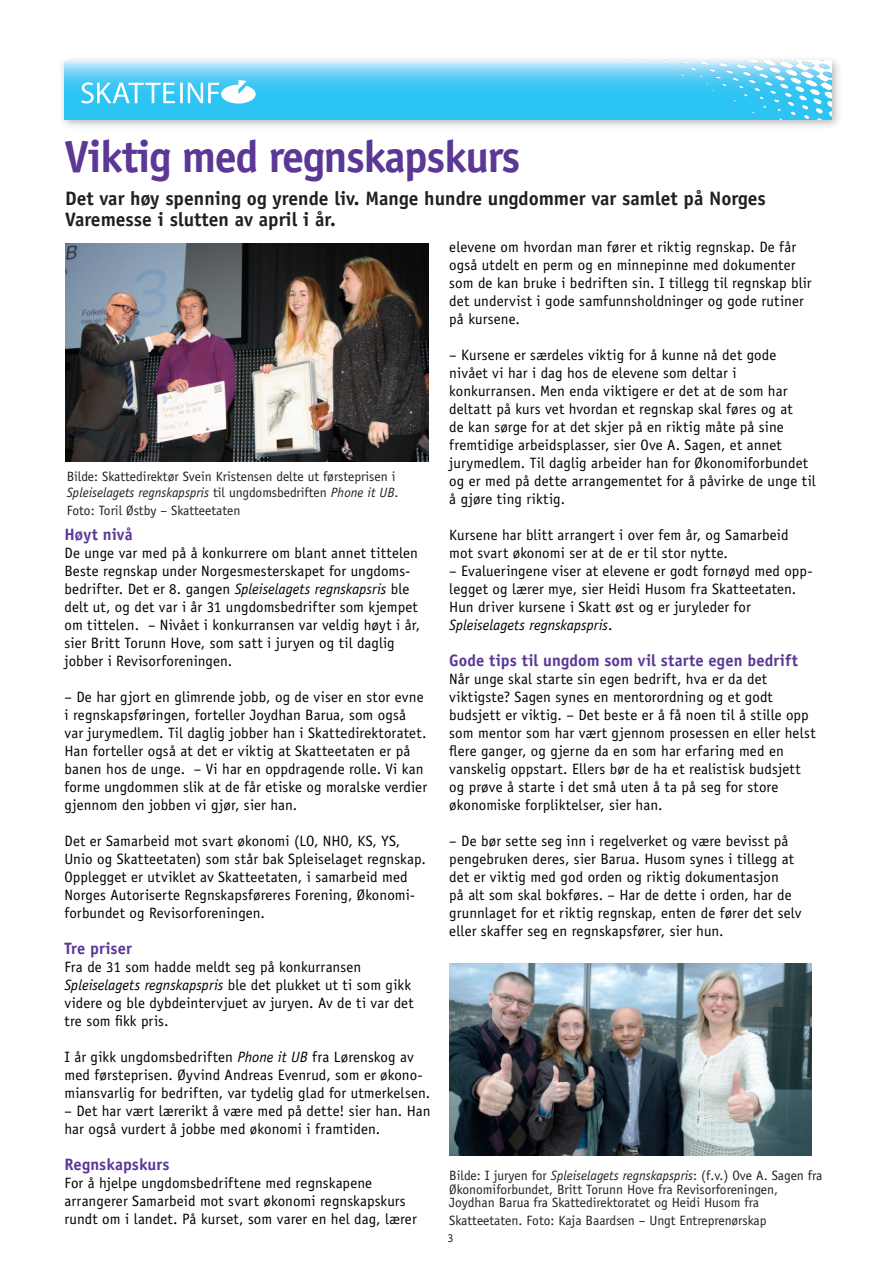
<style>
.page{position:relative;width:893px;height:1263px;background:#fff}
.page>*{position:absolute;margin:0;border:0;box-sizing:border-box;transform-origin:0 0}
.t1{font:700 45px "Officina Sans Std";letter-spacing:-.03em;color:#5b3896}
.Ingress{font:700 19.5px/21px "Officina Sans Std";color:#231f20}
.Brødtekst{font:700 16.5px "Officina Sans Std";letter-spacing:.005em;color:#5b3896}
.Brødtekst-2{font:15px/18px "Officina Sans Std";letter-spacing:.005em;color:#000}
.t2{font:13.5px/13.5px "Officina Sans Std";color:#231f20}
.t3{font:12px "Officina Sans Std";color:#231f20}
.s1{font-style:italic}
</style>
<div class="page">
<img style="left:66px;top:243px;width:362px;height:218px">
<img style="left:450px;top:963px;width:362px;height:192px">
<div style="left:58px;top:55px;width:784px;height:75px;background:#231f20;opacity:.31"></div>
<svg style="left:64px;top:61px;width:768px;height:59px"></svg>
<svg style="left:81px;top:80px;width:175px;height:24px"></svg>
<img style="left:573px;top:61px;width:258px;height:59px">
<p class="t1" style="left:65px;top:129px;width:457px">Viktig med regnskapskurs</p>
<p class="Ingress" style="left:65px;top:187px;width:702px">Det var høy spenning og yrende liv. Mange hundre ungdommer var samlet på Norges<br>Varemesse i slutten av april i år.</p>
<p class="t2" style="left:67px;top:468px;width:333px;line-height:16.5px">Bilde: Skattedirektør Svein Kristensen delte ut førsteprisen i<br><span class="s1">Spleiselagets regnskapspris</span> til ungdomsbedriften <span class="s1">Phone it UB</span>.</p>
<p class="t2" style="left:67px;top:504px;width:175px">Foto: Toril Østby – Skatteetaten</p>
<p class="Brødtekst" style="left:65px;top:524px;width:70px">Høyt nivå</p>
<p class="Brødtekst-2" style="left:65px;top:544px;width:357px">De unge var med på å konkurrere om blant annet tittelen Beste regnskap under Norgesmesterskapet for ungdoms&shy;bedrifter. Det er 8. gangen <span class="s1">Spleiselagets regnskapsris</span> ble delt ut, og det var i år 31 ungdomsbedrifter som kjempet om tittelen. – Nivået i konkurransen var veldig høyt i år, sier Britt Torunn Hove, som satt i juryen og til daglig jobber i Revisorforeningen.</p>
<p class="Brødtekst-2" style="left:65px;top:688px;width:364px">– De har gjort en glimrende jobb, og de viser en stor evne i regnskapsføringen, forteller Joydhan Barua, som også var jurymedlem. Til daglig jobber han i Skattedirektoratet.<br>Han forteller også at det er viktig at Skatteetaten er på banen hos de unge. – Vi har en oppdragende rolle. Vi kan forme ungdommen slik at de får etiske og moralske verdier gjennom den jobben vi gjør, sier han.</p>
<p class="Brødtekst-2" style="left:65px;top:832px;width:363px">Det er Samarbeid mot svart økonomi (LO, NHO, KS, YS, Unio og Skatteetaten) som står bak Spleiselaget regnskap.<br>Opplegget er utviklet av Skatteetaten, i samarbeid med Norges Autoriserte Regnskapsføreres Forening, Økonomi&shy;forbundet og Revisorforeningen.</p>
<p class="Brødtekst" style="left:65px;top:938px;width:69px">Tre priser</p>
<p class="Brødtekst-2" style="left:65px;top:958px;width:351px">Fra de 31 som hadde meldt seg på konkurransen <span class="s1">Spleiselagets regnskapspris</span> ble det plukket ut ti som gikk videre og ble dybdeintervjuet av juryen. Av de ti var det tre som fikk pris.</p>
<p class="Brødtekst-2" style="left:65px;top:1048px;width:367px">I år gikk ungdomsbedriften <span class="s1">Phone it UB</span> fra Lørenskog av med førsteprisen. Øyvind Andreas Evenrud, som er økono&shy;miansvarlig for bedriften, var tydelig glad for utmerkelsen.</p>
<p class="Brødtekst-2" style="left:65px;top:1102px;width:367px">– Det har vært lærerikt å være med på dette! sier han. Han har også vurdert å jobbe med økonomi i framtiden.</p>
<p class="Brødtekst" style="left:65px;top:1154px;width:106px">Regnskapskurs</p>
<p class="Brødtekst-2" style="left:65px;top:1174px;width:354px">For å hjelpe ungdomsbedriftene med regnskapene arrangerer Samarbeid mot svart økonomi regnskapskurs rundt om i landet. På kurset, som varer en hel dag, lærer</p>
<p class="Brødtekst-2" style="left:449px;top:238px;width:364px">elevene om hvordan man fører et riktig regnskap. De får også utdelt en perm og en minnepinne med dokumenter som de kan bruke i bedriften sin. I tillegg til regnskap blir det undervist i gode samfunnsholdninger og gode rutiner på kursene.</p>
<p class="Brødtekst-2" style="left:449px;top:346px;width:368px">– Kursene er særdeles viktig for å kunne nå det gode nivået vi har i dag hos de elevene som deltar i konkurransen. Men enda viktigere er det at de som har deltatt på kurs vet hvordan et regnskap skal føres og at<br>de kan sørge for at det skjer på en riktig måte på sine fremtidige arbeidsplasser, sier Ove A. Sagen, et annet jurymedlem. Til daglig arbeider han for Økonomiforbundet og er med på dette arrangementet for å påvirke de unge til å gjøre ting riktig.</p>
<p class="Brødtekst-2" style="left:449px;top:526px;width:341px">Kursene har blitt arrangert i over fem år, og Samarbeid mot svart økonomi ser at de er til stor nytte.</p>
<p class="Brødtekst-2" style="left:449px;top:562px;width:365px">– Evalueringene viser at elevene er godt fornøyd med opp&shy;legget og lærer mye, sier Heidi Husom fra Skatteetaten.<br>Hun driver kursene i Skatt øst og er juryleder for <span class="s1">Spleiselagets regnskapspris</span>.</p>
<p class="Brødtekst" style="left:449px;top:650px;width:350px">Gode tips til ungdom som vil starte egen bedrift</p>
<p class="Brødtekst-2" style="left:449px;top:670px;width:368px">Når unge skal starte sin egen bedrift, hva er da det viktigste? Sagen synes en mentorordning og et godt budsjett er viktig. – Det beste er å få noen til å stille opp som mentor som har vært gjennom prosessen en eller helst flere ganger, og gjerne da en som har erfaring med en vanskelig oppstart. Ellers bør de ha et realistisk budsjett og prøve å starte i det små uten å ta på seg for store økonomiske forpliktelser, sier han.</p>
<p class="Brødtekst-2" style="left:449px;top:832px;width:354px">– De bør sette seg inn i regelverket og være bevisst på pengebruken deres, sier Barua. Husom synes i tillegg at det er viktig med god orden og riktig dokumentasjon<br>på alt som skal bokføres. – Har de dette i orden, har de grunnlaget for et riktig regnskap, enten de fører det selv eller skaffer seg en regnskapsfører, sier hun.</p>
<p class="t2" style="left:449px;top:1169px;width:375px">Bilde: I juryen for <span class="s1">Spleiselagets regnskapspris</span>: (f.v.) Ove A. Sagen fra<br>Økonomiforbundet, Britt Torunn Hove fra Revisorforeningen,<br>Joydhan Barua fra Skattedirektoratet og Heidi Husom fra</p>
<p class="t2" style="left:449px;top:1214px;width:319px">Skatteetaten. Foto: Kaja Baardsen – Ungt Entreprenørskap</p>
<p class="t3" style="left:447px;top:1231px;width:7px">3</p>
</div>
